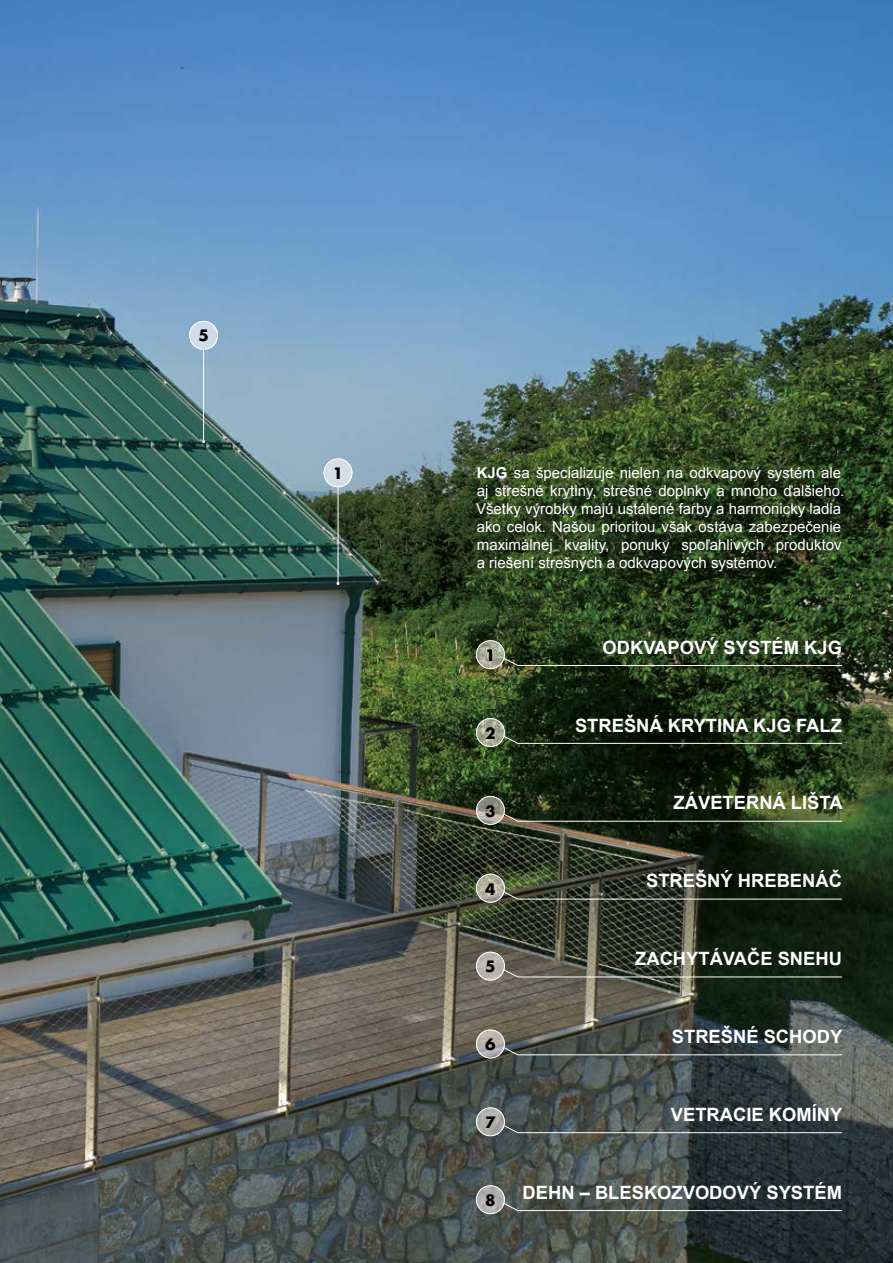
<style>
.page{position:relative;width:893px;height:1263px;background:#fff}
.page>*{position:absolute;margin:0;border:0;box-sizing:border-box;transform-origin:0 0}
.t1{font:700 18.3px "Arial";color:#fff}
.t2{font:700 15.3px "Futura";color:#000}
.t3{font:15px/18px "Arial";color:#fff}
.s1{font-weight:700}
</style>
<div class="page">
<img style="left:0;top:0;width:893px;height:1263px">
<img style="left:324px;top:459px;width:28px;height:28px;border-radius:14px">
<hr style="left:338px;top:487px;width:1px;height:96px;background:#fff">
<div style="left:324px;top:458px;width:28px;height:29px;border:1px solid #fff;border-radius:50%"></div>
<img style="left:189px;top:321px;width:29px;height:28px;border-radius:14px">
<hr style="left:203px;top:350px;width:1px;height:92px;background:#fff">
<div style="left:189px;top:321px;width:29px;height:29px;border:1px solid #fff;border-radius:50%"></div>
<img style="left:476px;top:640px;width:29px;height:29px;border-radius:14px">
<svg style="left:503px;top:657px;width:339px;height:9px;background:#3c4c33"></svg>
<div style="left:476px;top:640px;width:29px;height:29px;border:1px solid #fff;border-radius:50%"></div>
<img style="left:476px;top:718px;width:29px;height:29px;border-radius:14px">
<svg style="left:503px;top:735px;width:339px;height:9px;background:#2f3d29"></svg>
<div style="left:476px;top:718px;width:29px;height:29px;border:1px solid #fff;border-radius:50%"></div>
<img style="left:476px;top:796px;width:29px;height:28px;border-radius:14px">
<svg style="left:503px;top:813px;width:339px;height:9px;background:#3b4630"></svg>
<div style="left:476px;top:796px;width:29px;height:29px;border:1px solid #fff;border-radius:50%"></div>
<img style="left:476px;top:874px;width:29px;height:28px;border-radius:14px">
<svg style="left:503px;top:891px;width:339px;height:9px;background:#3d4438"></svg>
<div style="left:476px;top:874px;width:29px;height:29px;border:1px solid #fff;border-radius:50%"></div>
<img style="left:476px;top:952px;width:29px;height:28px;border-radius:14px">
<svg style="left:503px;top:969px;width:339px;height:9px;background:#4d5347"></svg>
<div style="left:476px;top:952px;width:29px;height:28px;border:1px solid #fff;border-radius:50%"></div>
<img style="left:476px;top:1030px;width:29px;height:28px;border-radius:14px">
<svg style="left:503px;top:1047px;width:339px;height:8px;background:#555b58"></svg>
<div style="left:476px;top:1029px;width:29px;height:29px;border:1px solid #fff;border-radius:50%"></div>
<img style="left:476px;top:1108px;width:29px;height:28px;border-radius:14px">
<svg style="left:503px;top:1124px;width:339px;height:9px;background:#4d5556"></svg>
<div style="left:476px;top:1107px;width:29px;height:29px;border:1px solid #fff;border-radius:50%"></div>
<img style="left:476px;top:1185px;width:29px;height:29px;border-radius:14px">
<svg style="left:503px;top:1202px;width:339px;height:9px;background:#4d5453"></svg>
<div style="left:476px;top:1185px;width:29px;height:29px;border:1px solid #fff;border-radius:50%"></div>
<p class="t2" style="left:198px;top:325px;width:12px">5</p>
<p class="t2" style="left:333px;top:462px;width:12px">1</p>
<p class="t3" style="left:476px;top:464px;width:370px"><span class="s1">KJG</span> sa špecializuje nielen na odkvapový systém ale aj strešné krytiny, strešné doplnky a mnoho ďalšieho.<br>Všetky výrobky majú ustálené farby a harmonicky ladia ako celok. Našou prioritou však ostáva zabezpečenie maximálnej kvality, ponuky spoľahlivých produktov a riešení strešných a odkvapových systémov.</p>
<p class="t2" style="left:485px;top:644px;width:12px">1</p>
<p class="t2" style="left:485px;top:722px;width:12px">2</p>
<p class="t2" style="left:485px;top:800px;width:12px">3</p>
<p class="t2" style="left:485px;top:878px;width:12px">4</p>
<p class="t2" style="left:485px;top:956px;width:12px">5</p>
<p class="t2" style="left:485px;top:1033px;width:12px">6</p>
<p class="t2" style="left:485px;top:1111px;width:12px">7</p>
<p class="t2" style="left:485px;top:1189px;width:12px">8</p>
<p class="t1" style="left:602px;top:635px;width:241px">ODKVAPOVÝ SYSTÉM KJG</p>
<p class="t1" style="left:575px;top:713px;width:268px">STREŠNÁ KRYTINA KJG FALZ</p>
<p class="t1" style="left:674px;top:791px;width:170px">ZÁVETERNÁ LIŠTA</p>
<p class="t1" style="left:646px;top:869px;width:197px">STREŠNÝ HREBENÁČ</p>
<p class="t1" style="left:635px;top:947px;width:208px">ZACHYTÁVAČE SNEHU</p>
<p class="t1" style="left:672px;top:1024px;width:172px">STREŠNÉ SCHODY</p>
<p class="t1" style="left:671px;top:1102px;width:173px">VETRACIE KOMÍNY</p>
<p class="t1" style="left:523px;top:1180px;width:321px">DEHN – BLESKOZVODOVÝ SYSTÉM</p>
</div>
